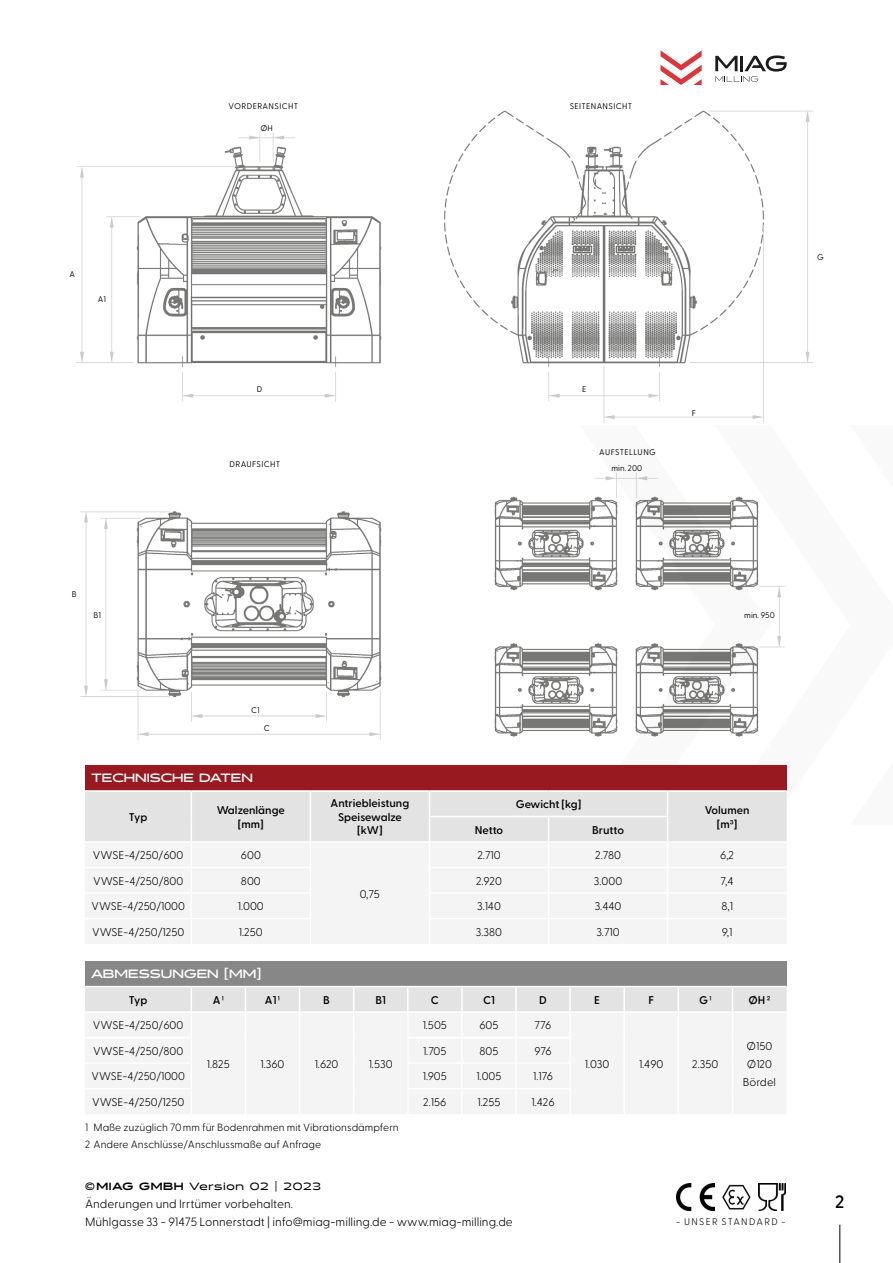
<style>
.page{position:relative;width:893px;height:1263px;background:#fff}
.page>*{position:absolute;margin:0;border:0;box-sizing:border-box;transform-origin:0 0}
.t1{font:600 18px "Greycliff CF";color:#000}
.t2{font:300 12px/18px "Greycliff CF";color:#000}
.t3{font:700 12px "Halogen";color:#fff}
.t4{font:300 11.25px/17.7px "Greycliff CF";color:#000;text-align:center}
.t5{font:600 11.25px/13.5px "Greycliff CF";color:#000;text-align:center}
.t6{font:300 10.5px/17.1px "Greycliff CF";color:#000}
.t7{font:500 10.5px "Halogen";letter-spacing:.06em;color:#000}
.t8{font:300 9.6px "Greycliff CF";letter-spacing:.13em;color:#000}
.t9{font:8.25px "Greycliff CF";letter-spacing:.04em;color:#000}
.s1{font-weight:900}
</style>
<div class="page">
<img style="left:676px;top:1183px;width:38px;height:27px">
<img style="left:722px;top:1184px;width:29px;height:26px">
<img style="left:759px;top:1183px;width:27px;height:27px">
<svg style="left:660px;top:50px;width:42px;height:35px"></svg>
<svg style="left:715px;top:55px;width:72px;height:27px"></svg>
<hr style="left:839px;top:1225px;width:1px;height:38px;background:#000">
<div style="left:85px;top:961px;width:702px;height:25px;background:#878787"></div>
<svg style="left:85px;top:987px;width:702px;height:127px"></svg>
<div style="left:85px;top:765px;width:702px;height:26px;background:#98191f"></div>
<svg style="left:85px;top:792px;width:702px;height:152px"></svg>
<hr style="left:85px;top:790px;width:106px;height:2px;background:#fff">
<hr style="left:191px;top:790px;width:119px;height:2px;background:#fff">
<hr style="left:310px;top:790px;width:119px;height:2px;background:#fff">
<hr style="left:429px;top:790px;width:120px;height:2px;background:#fff">
<hr style="left:549px;top:790px;width:119px;height:2px;background:#fff">
<hr style="left:668px;top:790px;width:119px;height:2px;background:#fff">
<hr style="left:85px;top:841px;width:106px;height:2px;background:#fff">
<hr style="left:191px;top:841px;width:119px;height:2px;background:#fff">
<hr style="left:310px;top:841px;width:119px;height:2px;background:#fff">
<hr style="left:429px;top:841px;width:120px;height:2px;background:#fff">
<hr style="left:549px;top:841px;width:119px;height:2px;background:#fff">
<hr style="left:668px;top:841px;width:119px;height:2px;background:#fff">
<img style="left:76px;top:110px;width:737px;height:630px">
<p class="t9" style="left:228px;top:100px;width:71px">VORDERANSICHT</p>
<p class="t9" style="left:570px;top:100px;width:64px">SEITENANSICHT</p>
<p class="t9" style="left:261px;top:122px;width:14px">ØH</p>
<p class="t9" style="left:70px;top:268px;width:7px">A</p>
<p class="t9" style="left:98px;top:293px;width:10px">A1</p>
<p class="t9" style="left:257px;top:383px;width:7px">D</p>
<p class="t9" style="left:582px;top:383px;width:6px">E</p>
<p class="t9" style="left:230px;top:458px;width:52px">DRAUFSICHT</p>
<p class="t9" style="left:599px;top:446px;width:58px">AUFSTELLUNG</p>
<p class="t9" style="left:611px;top:462px;width:32px">min. 200</p>
<p class="t9" style="left:692px;top:406px;width:6px">F</p>
<p class="t9" style="left:817px;top:251px;width:8px">G</p>
<p class="t9" style="left:72px;top:588px;width:6px">B</p>
<p class="t9" style="left:94px;top:609px;width:9px">B1</p>
<p class="t9" style="left:744px;top:609px;width:32px">min. 950</p>
<p class="t9" style="left:251px;top:704px;width:10px">C1</p>
<p class="t9" style="left:264px;top:722px;width:7px">C</p>
<p class="t3" style="left:91px;top:771px;width:163px">TECHNISCHE DATEN</p>
<p class="t5" style="left:129px;top:809px;width:20px">Typ</p>
<p class="t5" style="left:217px;top:803px;width:70px">Walzenlänge [mm]</p>
<p class="t5" style="left:331px;top:796px;width:80px">Antriebleistung<br>Speisewalze [kW]</p>
<p class="t5" style="left:516px;top:797px;width:67px">Gewicht [kg]</p>
<p class="t5" style="left:475px;top:822px;width:30px">Netto</p>
<p class="t5" style="left:592px;top:822px;width:33px">Brutto</p>
<p class="t5" style="left:705px;top:803px;width:46px">Volumen [m3]</p>
<p class="t4" style="left:93px;top:845px;width:92px">VWSE-4/250/600</p>
<p class="t4" style="left:241px;top:845px;width:22px">600</p>
<p class="t4" style="left:477px;top:845px;width:25px">2.710</p>
<p class="t4" style="left:595px;top:845px;width:27px">2.780</p>
<p class="t4" style="left:720px;top:845px;width:16px">6,2</p>
<p class="t4" style="left:93px;top:871px;width:92px">VWSE-4/250/800</p>
<p class="t4" style="left:241px;top:871px;width:21px">800</p>
<p class="t4" style="left:476px;top:871px;width:27px">2.920</p>
<p class="t4" style="left:594px;top:871px;width:30px">3.000</p>
<p class="t4" style="left:721px;top:871px;width:15px">7,4</p>
<p class="t4" style="left:91px;top:896px;width:95px">VWSE-4/250/1000</p>
<p class="t4" style="left:238px;top:896px;width:27px">1.000</p>
<p class="t4" style="left:477px;top:896px;width:25px">3.140</p>
<p class="t4" style="left:595px;top:896px;width:28px">3.440</p>
<p class="t4" style="left:721px;top:896px;width:13px">8,1</p>
<p class="t4" style="left:92px;top:922px;width:94px">VWSE-4/250/1250</p>
<p class="t4" style="left:239px;top:922px;width:25px">1.250</p>
<p class="t4" style="left:476px;top:922px;width:28px">3.380</p>
<p class="t4" style="left:596px;top:922px;width:25px">3.710</p>
<p class="t4" style="left:722px;top:922px;width:12px">9,1</p>
<p class="t4" style="left:360px;top:884px;width:22px">0,75</p>
<p class="t3" style="left:91px;top:966px;width:172px">ABMESSUNGEN [MM]</p>
<p class="t5" style="left:129px;top:992px;width:20px">Typ</p>
<p class="t5" style="left:213px;top:992px;width:13px">A1</p>
<p class="t5" style="left:265px;top:992px;width:17px">A11</p>
<p class="t5" style="left:323px;top:992px;width:8px">B</p>
<p class="t5" style="left:376px;top:992px;width:12px">B1</p>
<p class="t5" style="left:431px;top:992px;width:10px">C</p>
<p class="t5" style="left:483px;top:992px;width:13px">C1</p>
<p class="t5" style="left:539px;top:992px;width:9px">D</p>
<p class="t5" style="left:594px;top:992px;width:7px">E</p>
<p class="t5" style="left:648px;top:992px;width:7px">F</p>
<p class="t5" style="left:699px;top:992px;width:14px">G1</p>
<p class="t5" style="left:748px;top:992px;width:24px">ØH2</p>
<p class="t4" style="left:93px;top:1016px;width:92px">VWSE-4/250/600</p>
<p class="t4" style="left:207px;top:1054px;width:24px">1.825</p>
<p class="t4" style="left:260px;top:1054px;width:26px">1.360</p>
<p class="t4" style="left:315px;top:1054px;width:25px">1.620</p>
<p class="t4" style="left:369px;top:1054px;width:25px">1.530</p>
<p class="t4" style="left:423px;top:1016px;width:26px">1.505</p>
<p class="t4" style="left:479px;top:1016px;width:21px">605</p>
<p class="t4" style="left:535px;top:1016px;width:18px">776</p>
<p class="t4" style="left:743px;top:1036px;width:35px">Ø150<br>Ø120<br>Bördel</p>
<p class="t4" style="left:93px;top:1041px;width:92px">VWSE-4/250/800</p>
<p class="t4" style="left:423px;top:1041px;width:25px">1.705</p>
<p class="t4" style="left:479px;top:1041px;width:20px">805</p>
<p class="t4" style="left:534px;top:1041px;width:19px">976</p>
<p class="t4" style="left:91px;top:1067px;width:95px">VWSE-4/250/1000</p>
<p class="t4" style="left:423px;top:1067px;width:26px">1.905</p>
<p class="t4" style="left:476px;top:1067px;width:27px">1.005</p>
<p class="t4" style="left:533px;top:1067px;width:21px">1.176</p>
<p class="t4" style="left:92px;top:1092px;width:94px">VWSE-4/250/1250</p>
<p class="t4" style="left:423px;top:1092px;width:25px">2.156</p>
<p class="t4" style="left:477px;top:1092px;width:24px">1.255</p>
<p class="t4" style="left:531px;top:1092px;width:25px">1.426</p>
<p class="t4" style="left:585px;top:1054px;width:26px">1.030</p>
<p class="t4" style="left:639px;top:1054px;width:26px">1.490</p>
<p class="t4" style="left:692px;top:1054px;width:28px">2.350</p>
<p class="t6" style="left:85px;top:1118px;width:315px">1 Maße zuzüglich 70mm für Bodenrahmen mit Vibrationsdämpfern<br>2 Andere Anschlüsse/Anschlussmaße auf Anfrage</p>
<p class="t7" style="left:85px;top:1179px;width:237px"><span class="s1">©MIAG GMBH</span> Version 02 | 2023</p>
<p class="t2" style="left:85px;top:1193px;width:429px">Änderungen und Irrtümer vorbehalten.<br>Mühlgasse 33 - 91475 Lonnerstadt | info@miag-milling.de - www.miag-milling.de</p>
<p class="t8" style="left:676px;top:1214px;width:111px">- UNSER STANDARD -</p>
<h1 class="t1" style="left:835px;top:1188px;width:11px">2</h1>
</div>
